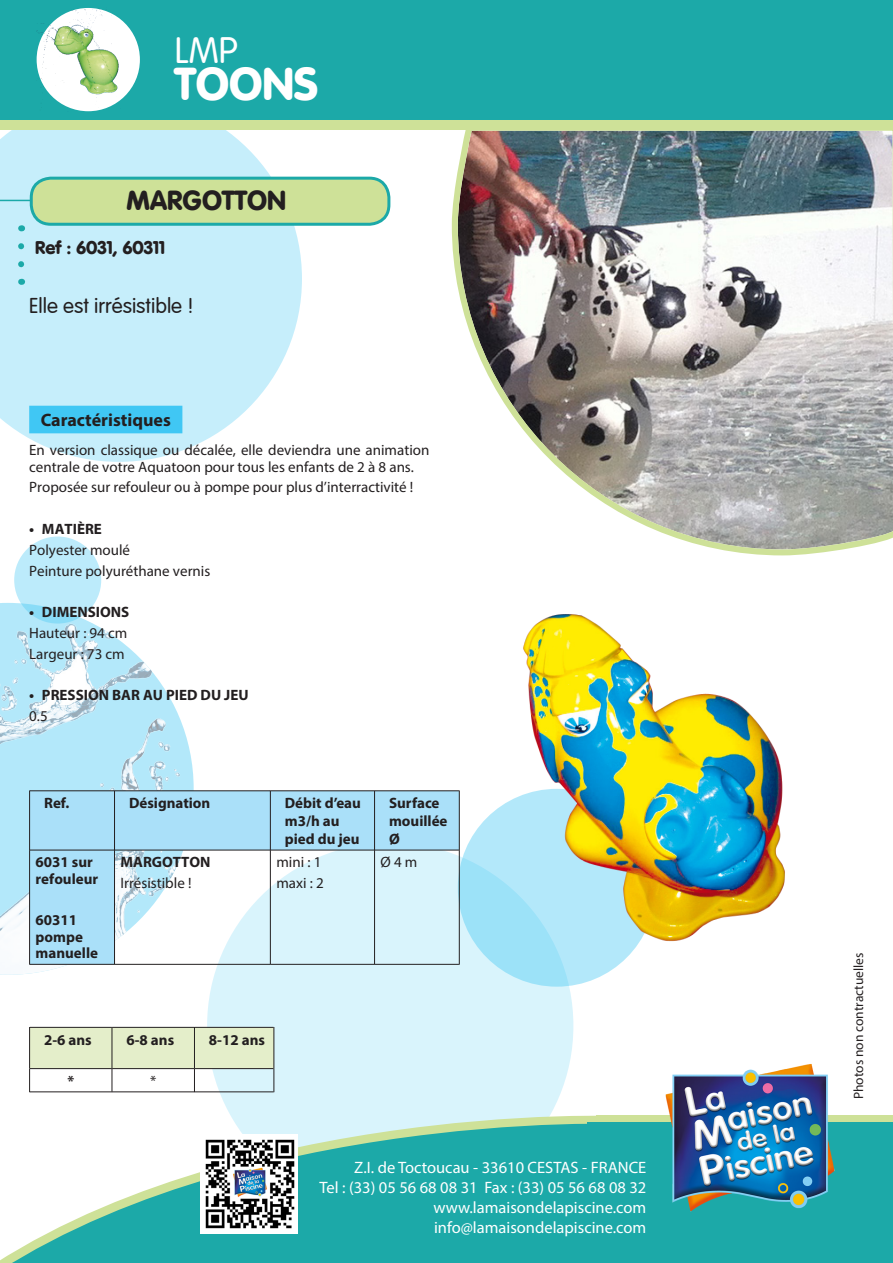
<style>
.page{position:relative;width:893px;height:1263px;background:#fff}
.page>*{position:absolute;margin:0;border:0;box-sizing:border-box;transform-origin:0 0}
.t1{font:900 45px "VAG Rounded LT";color:#fff}
.t2{font:300 36px "VAG Rounded LT";color:#fff}
.Descriptif_Vo_-_titr{font:900 27px "VAG Rounded LT";color:#231f20}
.Descriptif_Vo_-_txt{font:300 21px "VAG Rounded LT";color:#231f20}
.Descriptif_Vo_-_titr-2{font:700 18px "Myriad Pro";color:#231f20}
.t3{font:900 18px "VAG Rounded LT";color:#231f20}
.t4{font:16.5px/19.8px "Myriad Pro";color:#fff;text-align:right}
.Descriptif_Vo_-_txt-2{font:15px/16.5px "Myriad Pro";color:#231f20}
.Descriptif_Vo_-_txt-3{font:700 15px/16.5px "Myriad Pro";color:#231f20}
.t5{font:13.5px "Myriad Pro";color:#231f20}
</style>
<div class="page">
<svg style="left:0;top:130px;width:302px;height:332px;background:#cdf0fb"></svg>
<div style="left:207px;top:843px;width:366px;height:366px;background:#d9f4fc;border-radius:50%"></div>
<svg style="left:458px;top:789px;width:198px;height:198px;background:#a6e4f8"></svg>
<img style="left:0;top:611px;width:194px;height:364px">
<svg style="left:14px;top:536px;width:87px;height:87px;background:#b7e9fa"></svg>
<svg style="left:0;top:119px;width:893px;height:11px;background:#b4d99a"></svg>
<svg style="left:839px;top:1116px;width:54px;height:7px"></svg>
<div style="left:0;top:0;width:893px;height:119px;background:#1ca9a8"></div>
<svg style="left:0;top:1099px;width:661px;height:164px;fill:#1ca9a8"></svg>
<div style="left:587px;top:1123px;width:306px;height:140px;background:#1ca9a8"></div>
<img style="left:661px;top:1064px;width:178px;height:148px">
<div style="left:31px;top:178px;width:358px;height:46px;background:#cee198;border-radius:20px"></div>
<div style="left:30px;top:177px;width:360px;height:49px;border:3px solid #1ca9a8;border-radius:20px"></div>
<hr style="left:0;top:200px;width:30px;height:1px;background:#1ca9a8">
<img style="left:37px;top:8px;width:99px;height:103px">
<svg style="left:18px;top:246px;width:6px;height:27px"></svg>
<img style="left:201px;top:1135px;width:97px;height:98px">
<img style="left:449px;top:122px;width:444px;height:434px">
<svg style="left:28px;top:404px;width:156px;height:31px;background:#50cbf4"></svg>
<svg style="left:29px;top:1027px;width:246px;height:65px"></svg>
<svg style="left:30px;top:791px;width:429px;height:173px;fill:#b1e0f9"></svg>
<hr style="left:30px;top:790px;width:84px;height:1px;background:#231f20">
<hr style="left:29px;top:790px;width:1px;height:60px;background:#231f20">
<hr style="left:115px;top:790px;width:155px;height:1px;background:#231f20">
<hr style="left:271px;top:790px;width:103px;height:1px;background:#231f20">
<hr style="left:375px;top:790px;width:84px;height:1px;background:#231f20">
<hr style="left:29px;top:850px;width:1px;height:115px;background:#231f20">
<hr style="left:459px;top:850px;width:1px;height:115px;background:#231f20">
<hr style="left:30px;top:964px;width:84px;height:1px;background:#231f20">
<hr style="left:115px;top:964px;width:155px;height:1px;background:#231f20">
<hr style="left:271px;top:964px;width:103px;height:1px;background:#231f20">
<hr style="left:375px;top:964px;width:84px;height:1px;background:#231f20">
<hr style="left:114px;top:790px;width:1px;height:60px;background:#231f20">
<hr style="left:270px;top:790px;width:1px;height:60px;background:#231f20">
<hr style="left:374px;top:790px;width:1px;height:60px;background:#231f20">
<hr style="left:30px;top:850px;width:84px;height:1px;background:#231f20">
<hr style="left:115px;top:850px;width:155px;height:1px;background:#231f20">
<hr style="left:114px;top:850px;width:1px;height:115px;background:#231f20">
<hr style="left:271px;top:850px;width:103px;height:1px;background:#231f20">
<hr style="left:270px;top:850px;width:1px;height:115px;background:#231f20">
<hr style="left:375px;top:850px;width:84px;height:1px;background:#231f20">
<hr style="left:374px;top:850px;width:1px;height:115px;background:#231f20">
<img style="left:387px;top:614px;width:398px;height:344px">
<h2 class="t2" style="left:175px;top:29px;width:64px">LMP</h2>
<h1 class="t1" style="left:175px;top:57px;width:145px">TOONS</h1>
<p class="Descriptif_Vo_-_titr" style="left:126px;top:184px;width:161px">MARGOTTON</p>
<p class="t3" style="left:35px;top:237px;width:132px">Ref : 6031, 60311</p>
<p class="Descriptif_Vo_-_txt" style="left:29px;top:293px;width:166px">Elle est irrésistible !</p>
<p class="Descriptif_Vo_-_titr-2" style="left:41px;top:408px;width:132px">Caractéristiques</p>
<p class="Descriptif_Vo_-_txt-2" style="left:29px;top:442px;width:402px">En version classique ou décalée, elle deviendra une animation centrale de votre Aquatoon pour tous les enfants de 2 à 8 ans.</p>
<p class="Descriptif_Vo_-_txt-2" style="left:29px;top:479px;width:386px">Proposée sur refouleur ou à pompe pour plus d’interractivité !</p>
<p class="Descriptif_Vo_-_txt-3" style="left:29px;top:520px;width:74px">• MATIÈRE</p>
<p class="Descriptif_Vo_-_txt-2" style="left:29px;top:541px;width:102px">Polyester moulé</p>
<p class="Descriptif_Vo_-_txt-2" style="left:29px;top:562px;width:183px">Peinture polyuréthane vernis</p>
<p class="Descriptif_Vo_-_txt-3" style="left:29px;top:603px;width:102px">• DIMENSIONS</p>
<p class="Descriptif_Vo_-_txt-2" style="left:29px;top:624px;width:100px">Hauteur : 94 cm</p>
<p class="Descriptif_Vo_-_txt-2" style="left:29px;top:645px;width:97px">Largeur : 73 cm</p>
<p class="Descriptif_Vo_-_txt-3" style="left:29px;top:686px;width:221px">• PRESSION BAR AU PIED DU JEU</p>
<p class="Descriptif_Vo_-_txt-2" style="left:29px;top:707px;width:20px">0.5</p>
<p class="Descriptif_Vo_-_txt-3" style="left:44px;top:794px;width:27px">Ref.</p>
<p class="Descriptif_Vo_-_txt-3" style="left:129px;top:794px;width:83px">Désignation</p>
<p class="Descriptif_Vo_-_txt-3" style="left:285px;top:794px;width:78px">Débit d’eau</p>
<p class="Descriptif_Vo_-_txt-3" style="left:285px;top:811px;width:76px;line-height:18px">m3/h au pied du jeu</p>
<p class="Descriptif_Vo_-_txt-3" style="left:36px;top:853px;width:64px">6031 sur refouleur</p>
<p class="Descriptif_Vo_-_txt-3" style="left:36px;top:911px;width:64px">60311 pompe manuelle</p>
<p class="Descriptif_Vo_-_txt-3" style="left:121px;top:853px;width:91px">MARGOTTON</p>
<p class="Descriptif_Vo_-_txt-2" style="left:121px;top:874px;width:72px">Irrésistible !</p>
<p class="Descriptif_Vo_-_txt-2" style="left:276px;top:854px;width:47px">mini : 1</p>
<p class="Descriptif_Vo_-_txt-2" style="left:276px;top:874px;width:49px">maxi : 2</p>
<p class="Descriptif_Vo_-_txt-3" style="left:389px;top:793px;width:60px;line-height:18px">Surface mouillée</p>
<p class="Descriptif_Vo_-_txt-3" style="left:389px;top:830px;width:12px">Ø</p>
<p class="Descriptif_Vo_-_txt-2" style="left:381px;top:854px;width:38px">Ø 4 m</p>
<p class="Descriptif_Vo_-_txt-3" style="left:44px;top:1031px;width:49px">2-6 ans</p>
<p class="Descriptif_Vo_-_txt-3" style="left:126px;top:1031px;width:49px">6-8 ans</p>
<p class="Descriptif_Vo_-_txt-3" style="left:209px;top:1031px;width:58px">8-12 ans</p>
<p class="Descriptif_Vo_-_txt-3" style="left:67px;top:1072px;width:8px">*</p>
<p class="Descriptif_Vo_-_txt-2" style="left:150px;top:1072px;width:8px">*</p>
<p class="t4" style="left:320px;top:1157px;width:328px">Z.I. de Toctoucau - 33610 CESTAS - FRANCE<br>Tel : (33) 05 56 68 08 31 Fax : (33) 05 56 68 08 32 www.lamaisondelapiscine.com info@lamaisondelapiscine.com</p>
<p class="t5" style="left:850px;top:1099px;width:148px;rotate:-90deg">Photos non contractuelles</p>
</div>
